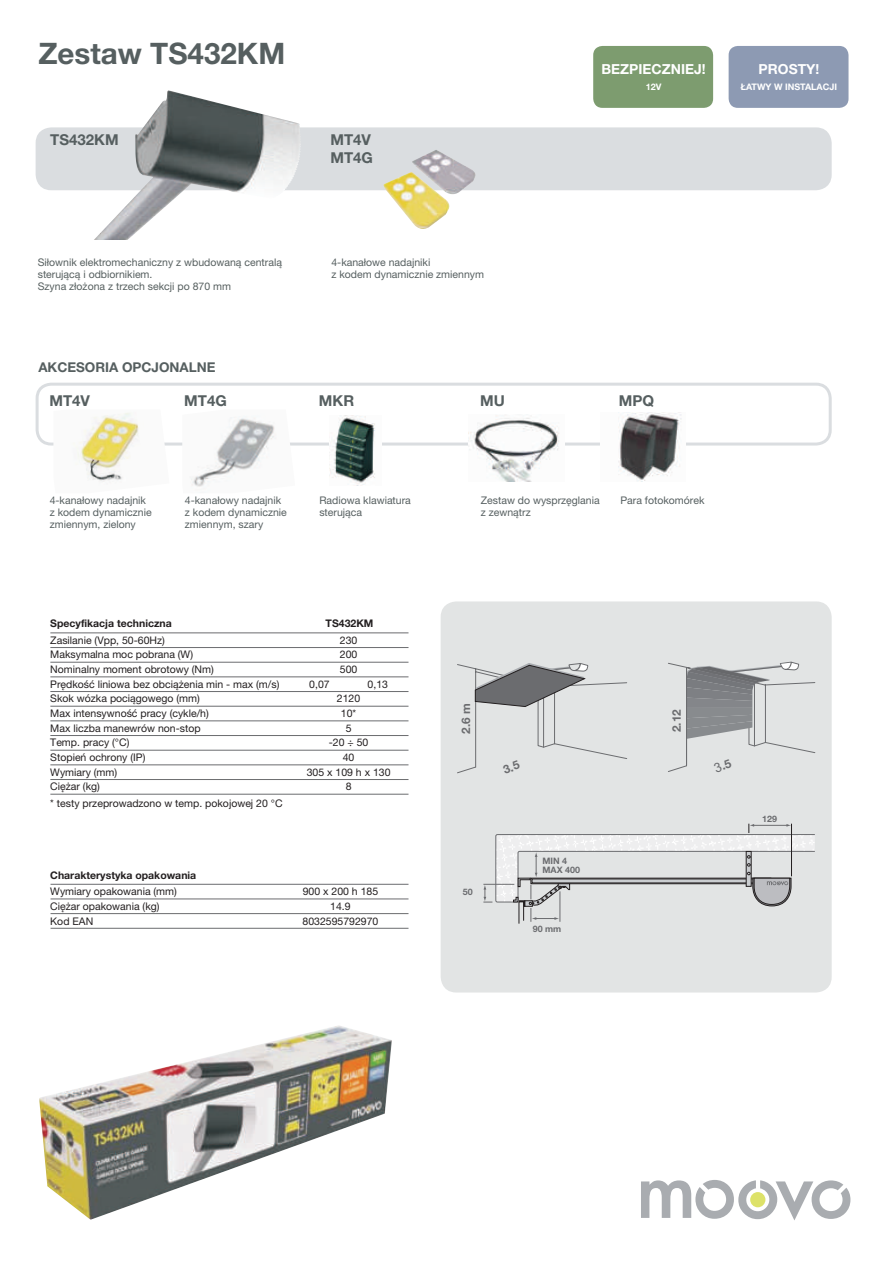
<style>
.page{position:relative;width:893px;height:1263px;background:#fff}
.page>*{position:absolute;margin:0;border:0;box-sizing:border-box;transform-origin:0 0}
.t1{font:700 29.55px "Helvetica Neue LT Pro";color:#565f60}
.t2{font:700 15px/17.9px "Helvetica Neue LT Pro";color:#565f60}
.t3{font:700 13.8px "Helvetica Neue LT Pro";color:#fff}
.t4{font:700 13.5px "Helvetica Neue LT Pro";color:#565f60}
.t5{font:700 11.85px "Helvetica Neue LT Pro";color:#6b6c6f}
.t6{font:10.5px/14.7px "Helvetica Neue LT Pro";color:#231f20}
.t7{font:10.5px/12.3px "Helvetica Neue LT Pro";color:#565f60}
.t8{font:10.5px/12.3px "Helvetica Neue LT Pro";color:#565f5f}
.t9{font:700 10.5px "Helvetica Neue LT Pro";color:#231f20}
.t10{font:700 9px "Helvetica Neue LT Pro";color:#fff}
.t11{font:700 8.85px/8.9px "Helvetica Neue LT Pro";color:#6b6c6f}
</style>
<div class="page">
<div style="left:36px;top:127px;width:796px;height:63px;background:#dadde0;border-radius:16px"></div>
<div style="left:441px;top:601px;width:391px;height:391px;background:#e2e4e4;border-radius:16px"></div>
<img style="left:383px;top:150px;width:93px;height:79px">
<div style="left:36px;top:383px;width:796px;height:62px;border:3px solid #dadde0;border-radius:14px"></div>
<img style="left:53px;top:412px;width:116px;height:70px">
<img style="left:182px;top:416px;width:113px;height:71px">
<svg style="left:641px;top:1180px;width:209px;height:40px"></svg>
<div style="left:750px;top:1192px;width:15px;height:15px;background:#dde269;border-radius:50%"></div>
<hr style="left:51px;top:884px;width:357px;height:1px;background:#6b6c6f">
<hr style="left:51px;top:899px;width:357px;height:1px;background:#6b6c6f">
<hr style="left:51px;top:913px;width:357px;height:1px;background:#6b6c6f">
<hr style="left:51px;top:928px;width:357px;height:1px;background:#6b6c6f">
<hr style="left:50px;top:633px;width:358px;height:1px;background:#6b6c6f">
<hr style="left:50px;top:647px;width:358px;height:1px;background:#6b6c6f">
<hr style="left:50px;top:662px;width:358px;height:1px;background:#6b6c6f">
<hr style="left:50px;top:677px;width:358px;height:1px;background:#6b6c6f">
<hr style="left:50px;top:691px;width:358px;height:1px;background:#6b6c6f">
<hr style="left:50px;top:706px;width:358px;height:1px;background:#6b6c6f">
<hr style="left:50px;top:721px;width:358px;height:1px;background:#6b6c6f">
<hr style="left:50px;top:735px;width:358px;height:1px;background:#6b6c6f">
<hr style="left:50px;top:750px;width:358px;height:1px;background:#6b6c6f">
<hr style="left:50px;top:765px;width:358px;height:1px;background:#6b6c6f">
<hr style="left:50px;top:779px;width:358px;height:1px;background:#6b6c6f">
<hr style="left:50px;top:794px;width:358px;height:1px;background:#6b6c6f">
<img style="left:94px;top:90px;width:207px;height:150px">
<img style="left:469px;top:415px;width:95px;height:66px">
<img style="left:600px;top:413px;width:86px;height:68px">
<svg style="left:483px;top:824px;width:332px;height:100px"></svg>
<img style="left:39px;top:1025px;width:353px;height:194px">
<div style="left:593px;top:46px;width:120px;height:62px;background:#7d9c6f;border-radius:9px"></div>
<div style="left:729px;top:46px;width:119px;height:62px;background:#8d9ab3;border-radius:9px"></div>
<img style="left:330px;top:415px;width:51px;height:71px">
<svg style="left:457px;top:663px;width:170px;height:111px"></svg>
<svg style="left:668px;top:661px;width:147px;height:111px"></svg>
<h1 class="t1" style="left:38px;top:43px;width:248px">Zestaw TS432KM</h1>
<h2 class="t2" style="left:50px;top:133px;width:70px">TS432KM</h2>
<h2 class="t2" style="left:330px;top:133px;width:44px">MT4V<br>MT4G</h2>
<h3 class="t3" style="left:601px;top:64px;width:106px">BEZPIECZNIEJ!</h3>
<p class="t10" style="left:646px;top:83px;width:17px">12V</p>
<h3 class="t3" style="left:759px;top:64px;width:62px">PROSTY!</h3>
<p class="t10" style="left:741px;top:83px;width:98px">£ATWY W INSTALACJI</p>
<p class="t8" style="left:38px;top:257px;width:246px">Si³ownik elektromechaniczny z wbudowan¹ central¹ steruj¹c¹ i odbiornikiem.<br>Szyna z³o¿ona z trzech sekcji po 870 mm</p>
<p class="t4" style="left:38px;top:363px;width:179px">AKCESORIA OPCJONALNE</p>
<h2 class="t2" style="left:49px;top:393px;width:42px">MT4V</h2>
<h2 class="t2" style="left:184px;top:393px;width:44px">MT4G</h2>
<p class="t7" style="left:331px;top:257px;width:154px">4-kana³owe nadajniki<br>z kodem dynamicznie zmiennym</p>
<h2 class="t2" style="left:319px;top:393px;width:37px">MKR</h2>
<h2 class="t2" style="left:480px;top:393px;width:26px">MU</h2>
<h2 class="t2" style="left:619px;top:393px;width:37px">MPQ</h2>
<p class="t7" style="left:50px;top:495px;width:103px">4-kana³owy nadajnik z kodem dynamicznie zmiennym, zielony</p>
<p class="t7" style="left:185px;top:495px;width:103px">4-kana³owy nadajnik z kodem dynamicznie zmiennym, szary</p>
<p class="t7" style="left:319px;top:495px;width:93px">Radiowa klawiatura steruj¹ca</p>
<p class="t7" style="left:481px;top:495px;width:120px">Zestaw do wysprzêglania z zewn¹trz</p>
<p class="t7" style="left:620px;top:495px;width:86px">Para fotokomórek</p>
<p class="t9" style="left:50px;top:619px;width:123px">Specyfikacja techniczna</p>
<p class="t6" style="left:50px;top:634px;width:231px">Zasilanie (Vpp, 50-60Hz)<br>Maksymalna moc pobrana (W)<br>Nominalny moment obrotowy (Nm)<br>Prêdkoœæ liniowa bez obci¹¿enia min - max (m/s)<br>Skok wózka poci¹gowego (mm)<br>Max intensywnoœæ pracy (cykle/h)<br>Max liczba manewrów non-stop<br>Temp. pracy (°C)<br>Stopieñ ochrony (IP)<br>Wymiary (mm)<br>Ciê¿ar (kg)</p>
<p class="t6" style="left:50px;top:798px;width:234px">* testy przeprowadzono w temp. pokojowej 20 °C</p>
<p class="t9" style="left:50px;top:871px;width:148px">Charakterystyka opakowania</p>
<p class="t9" style="left:326px;top:619px;width:49px">TS432KM</p>
<p class="t6" style="left:340px;top:634px;width:19px;text-align:justify">230<br>200<br>500</p>
<p class="t6" style="left:309px;top:678px;width:22px">0,07</p>
<p class="t6" style="left:368px;top:678px;width:22px">0,13</p>
<p class="t6" style="left:307px;top:693px;width:85px;text-align:center">2120<br>10*<br>5<br>-20 ÷ 50<br>40<br>305 x 109 h x 130<br>8</p>
<p class="t5" style="left:462px;top:733px;width:32px;rotate:-90deg">2.6 m</p>
<p class="t5" style="left:672px;top:732px;width:24px;rotate:-90deg">2.12</p>
<p class="t11" style="left:542px;top:857px;width:39px">MIN 4<br>MAX 400</p>
<p class="t6" style="left:50px;top:886px;width:128px">Wymiary opakowania (mm)<br>Ciê¿ar opakowania (kg)<br>Kod EAN</p>
<p class="t6" style="left:302px;top:886px;width:77px;text-align:center">900 x 200 h 185<br>14.9<br>8032595792970</p>
<p class="t11" style="left:463px;top:889px;width:11px">50</p>
<p class="t11" style="left:533px;top:926px;width:30px">90 mm</p>
<p class="t11" style="left:762px;top:815px;width:16px">129</p>
</div>
